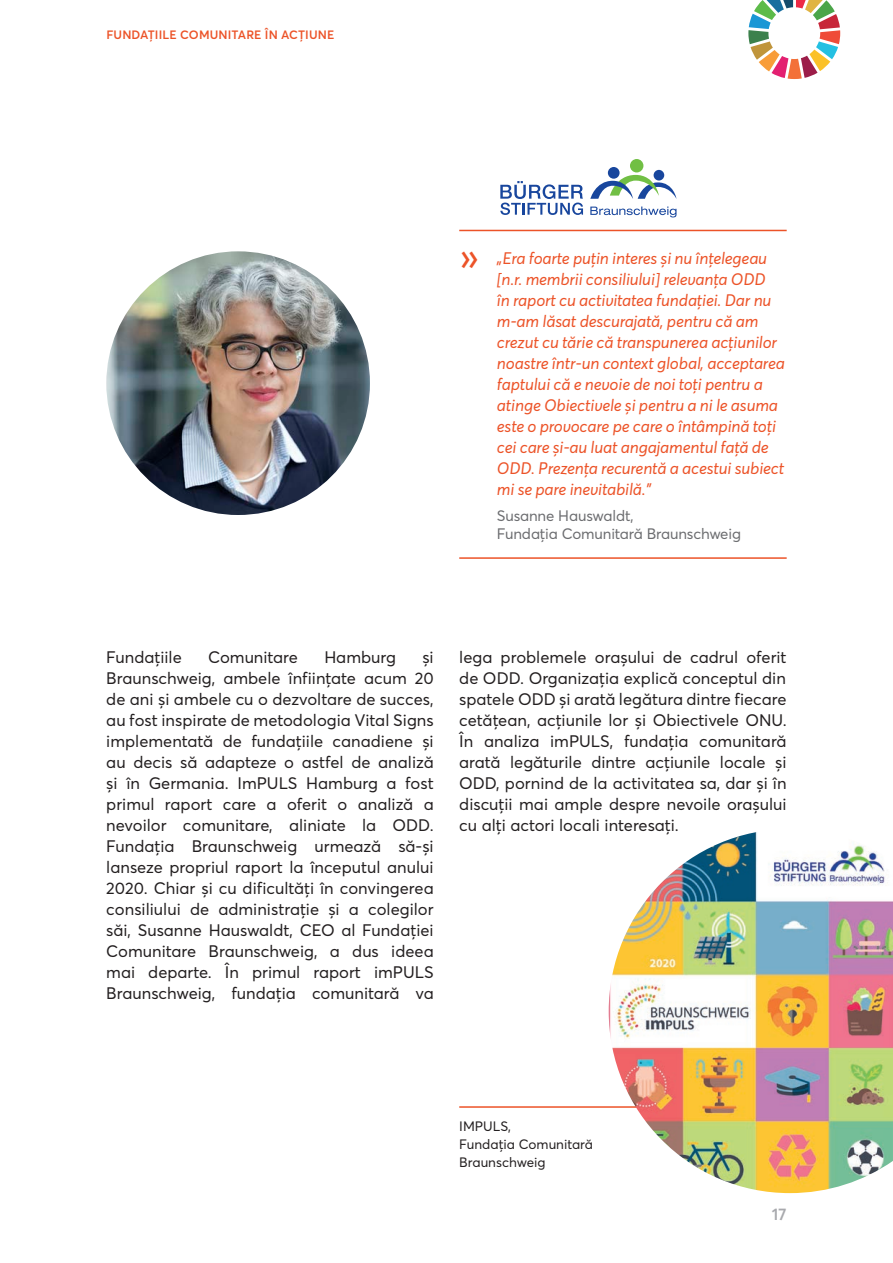
<style>
.page{position:relative;width:893px;height:1263px;background:#fff}
.page>*{position:absolute;margin:0;border:0;box-sizing:border-box;transform-origin:0 0}
.t1{font:37.5px "Meta OT";color:#ec5328}
.t2{font:16.5px/21px "Averta Std";color:#231f20;text-align:justify}
.t3{font:italic 16.5px/21px "Averta Std";letter-spacing:-.01em;color:#ec5328}
.t4{font:600 16.5px "Averta Std";color:#a8a9ad}
.t5{font:15px/18px "Averta Std";letter-spacing:-.01em;color:#6c6d70}
.t6{font:13.5px/18px "Averta Std";color:#231f20}
.t7{font:600 12px "Averta Std";letter-spacing:.01em;color:#ec5328}
</style>
<div class="page">
<hr style="left:459px;top:1106px;width:271px;height:2px;background:#ec5328">
<svg style="left:590px;top:206px;width:86px;height:11px"></svg>
<svg style="left:500px;top:181px;width:83px;height:34px"></svg>
<div style="left:654px;top:170px;width:10px;height:11px;background:#18469d;border-radius:50%"></div>
<div style="left:630px;top:159px;width:13px;height:13px;background:#71bf44;border-radius:50%"></div>
<div style="left:608px;top:167px;width:12px;height:12px;background:#18469d;border-radius:50%"></div>
<svg style="left:590px;top:175px;width:86px;height:24px"></svg>
<hr style="left:459px;top:230px;width:328px;height:1px;background:#ec5328">
<hr style="left:459px;top:557px;width:328px;height:2px;background:#ec5328">
<img style="left:106px;top:251px;width:264px;height:264px;border-radius:132px">
<img style="left:609px;top:832px;width:284px;height:361px">
<svg style="left:748px;top:0;width:92px;height:79px"></svg>
<p class="t7" style="left:106px;top:27px;width:230px">FUNDAȚIILE COMUNITARE ÎN ACȚIUNE</p>
<h1 class="t1" style="left:460px;top:233px;width:21px">»</h1>
<p class="t3" style="left:497px;top:248px;width:289px">„Era foarte puțin interes și nu înțelegeau [n.r. membrii consiliului] relevanța ODD<br>în raport cu activitatea fundației. Dar nu m-am lăsat descurajată, pentru că am crezut cu tărie că transpunerea acțiunilor noastre într-un context global, acceptarea faptului că e nevoie de noi toți pentru a atinge Obiectivele și pentru a ni le asuma este o provocare pe care o întâmpină toți cei care și-au luat angajamentul față de ODD. Prezența recurentă a acestui subiect mi se pare inevitabilă.”</p>
<p class="t5" style="left:497px;top:506px;width:246px">Susanne Hauswaldt,<br>Fundația Comunitară Braunschweig</p>
<p class="t2" style="left:106px;top:647px;width:329px;text-indent:316px">și Braunschweig, ambele înființate acum 20 de ani și ambele cu o dezvoltare de succes, au fost inspirate de metodologia Vital Signs implementată de fundațiile canadiene și au decis să adapteze o astfel de analiză și în Germania. ImPULS Hamburg a fost primul raport care a oferit o analiză a nevoilor comunitare, aliniate la ODD.<br>Fundația Braunschweig urmează să-și lanseze propriul raport la începutul anului 2020. Chiar și cu dificultăți în convingerea consiliului de administrație și a colegilor săi, Susanne Hauswaldt, CEO al Fundației Comunitare Braunschweig, a dus ideea mai departe. În primul raport imPULS Braunschweig, fundația comunitară va</p>
<p class="t2" style="left:459px;top:647px;width:329px">lega problemele orașului de cadrul oferit de ODD. Organizația explică conceptul din spatele ODD și arată legătura dintre fiecare cetățean, acțiunile lor și Obiectivele ONU.<br>În analiza imPULS, fundația comunitară arată legăturile dintre acțiunile locale și ODD, pornind de la activitatea sa, dar și în discuții mai ample despre nevoile orașului cu alți actori locali interesați.</p>
<p class="t2" style="left:106px;top:647px;width:77px">Fundațiile</p>
<p class="t2" style="left:208px;top:647px;width:91px">Comunitare</p>
<p class="t2" style="left:324px;top:647px;width:73px">Hamburg</p>
<p class="t6" style="left:459px;top:1117px;width:135px">IMPULS,<br>Fundația Comunitară<br>Braunschweig</p>
<p class="t4" style="left:772px;top:1204px;width:16px">17</p>
</div>
